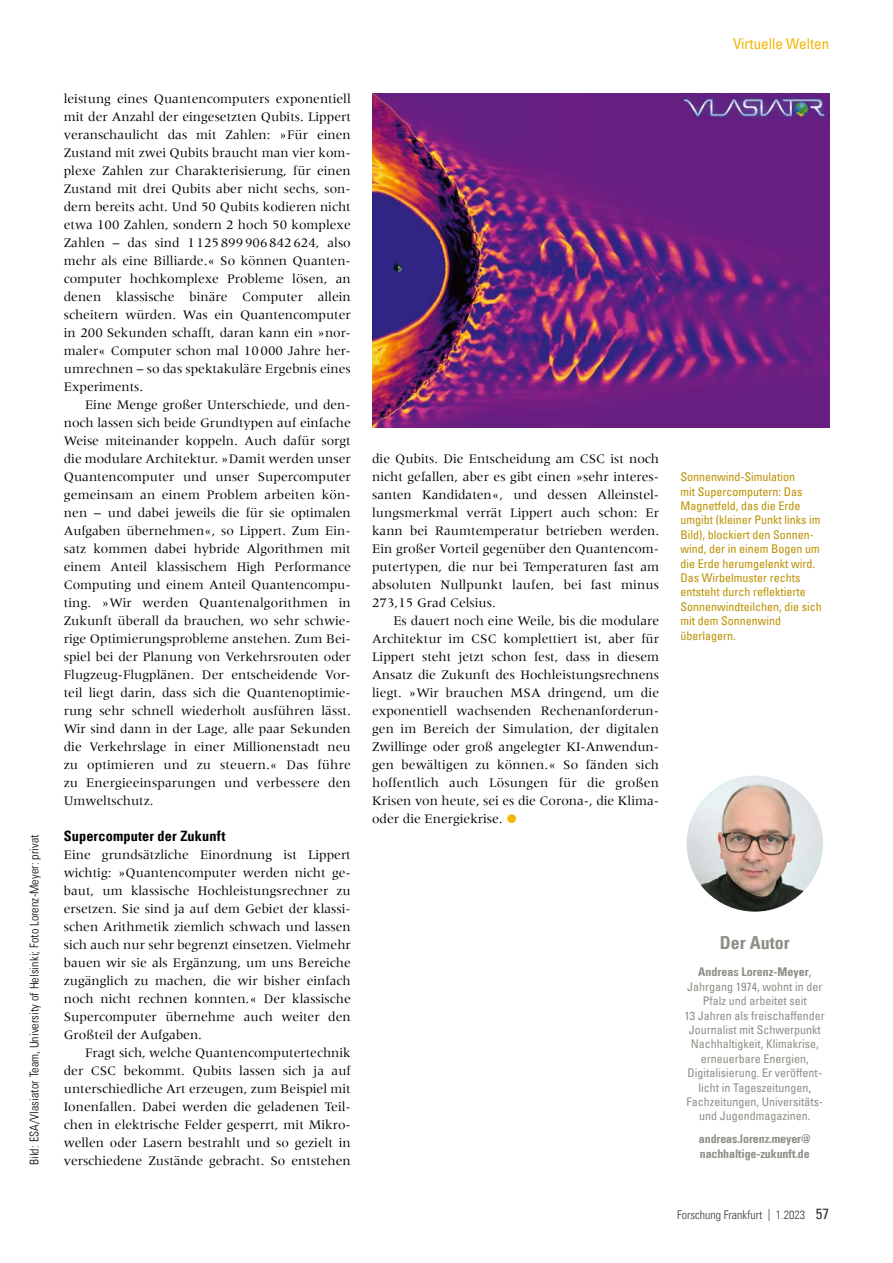
<style>
.page{position:relative;width:893px;height:1263px;background:#fff}
.page>*{position:absolute;margin:0;border:0;box-sizing:border-box;transform-origin:0 0}
.t1{font:18px "Univers Com 67 Bold Cond";color:#8f8d86}
.t2{font:condensed 15px "Univers Com 57";color:#f1b700}
.t3{font:14.25px "Univers Com 67 Bold Cond";letter-spacing:.01em;color:#000}
.t4{font:13.5px/18px "Meridien";color:#000;text-align:justify}
.t5{font:condensed 12px/14.4px "Univers Com 57";color:#bb9100}
.t6{font:condensed 12px/14.4px "Univers Com 57";color:#8f8d86;text-align:center}
.t7{font:12px "Univers Com 47 Light Cond";letter-spacing:.01em;color:#000}
.t8{font:12px/14.4px "Univers Com 67 Bold Cond";letter-spacing:-.01em;color:#8f8d86}
.t9{font:12px "Univers Com 47 Light Cond";color:#383937}
.s1{font-family:"Univers Com 57";font-stretch:condensed}
.s2{font-family:"Univers Com 57";font-stretch:condensed;font-size:15px}
</style>
<div class="page">
<img style="left:687px;top:775px;width:136px;height:137px;border-radius:68px">
<img style="left:372px;top:94px;width:457px;height:333px">
<p class="t7" style="left:27px;top:1165px;width:332px;rotate:-90deg">Bild: ESA/Vlasiator Team, University of Helsinki; Foto Lorenz-Meyer: privat</p>
<p class="t4" style="left:64px;top:90px;width:289px">leistung eines Quantencomputers exponentiell mit der Anzahl der eingesetzten Qubits. Lippert veranschaulicht das mit Zahlen: »Für einen Zustand mit zwei Qubits braucht man vier kom&shy;plexe Zahlen zur Charakterisierung, für einen Zustand mit drei Qubits aber nicht sechs, son&shy;dern bereits acht. Und 50 Qubits kodieren nicht etwa 100 Zahlen, sondern 2 hoch 50 komplexe Zahlen – das sind 1125899906842624, also mehr als eine Billiarde.« So können Quanten&shy;computer hochkomplexe Probleme lösen, an denen klassische binäre Computer allein scheitern würden. Was ein Quantencomputer in 200 Sekunden schafft, daran kann ein »nor&shy;maler« Computer schon mal 10000 Jahre her&shy;umrechnen – so das spektakuläre Ergebnis eines Experiments.</p>
<p class="t4" style="left:64px;top:396px;width:289px;text-indent:21px">Eine Menge großer Unterschiede, und den&shy;noch lassen sich beide Grundtypen auf einfache Weise miteinander koppeln. Auch dafür sorgt die modulare Architektur. »Damit werden unser Quantencomputer und unser Supercomputer gemeinsam an einem Problem arbeiten kön&shy;nen – und dabei jeweils die für sie optimalen Aufgaben übernehmen«, so Lippert. Zum Ein&shy;satz kommen dabei hybride Algorithmen mit einem Anteil klassischem High Performance Computing und einem Anteil Quantencompu&shy;ting. »Wir werden Quantenalgorithmen in Zukunft überall da brauchen, wo sehr schwie&shy;rige Optimierungsprobleme anstehen. Zum Bei&shy;spiel bei der Planung von Verkehrsrouten oder Flugzeug-Flugplänen. Der entscheidende Vor&shy;teil liegt darin, dass sich die Quantenoptimie&shy;rung sehr schnell wiederholt ausführen lässt.<br>Wir sind dann in der Lage, alle paar Sekunden die Verkehrslage in einer Millionenstadt neu zu optimieren und zu steuern.« Das führe zu Energieeinsparungen und verbessere den Umweltschutz.</p>
<p class="t3" style="left:64px;top:827px;width:163px">Supercomputer der Zukunft</p>
<p class="t4" style="left:64px;top:846px;width:289px">Eine grundsätzliche Einordnung ist Lippert wichtig: »Quantencomputer werden nicht ge&shy;baut, um klassische Hochleistungsrechner zu ersetzen. Sie sind ja auf dem Gebiet der klassi&shy;schen Arithmetik ziemlich schwach und lassen sich auch nur sehr begrenzt einsetzen. Vielmehr bauen wir sie als Ergänzung, um uns Bereiche zugänglich zu machen, die wir bisher einfach noch nicht rechnen konnten.« Der klassische Supercomputer übernehme auch weiter den Großteil der Aufgaben.</p>
<p class="t4" style="left:64px;top:1044px;width:289px;text-indent:21px">Fragt sich, welche Quantencomputertechnik der CSC bekommt. Qubits lassen sich ja auf unterschiedliche Art erzeugen, zum Beispiel mit Ionenfallen. Dabei werden die geladenen Teil&shy;chen in elektrische Felder gesperrt, mit Mikro&shy;wellen oder Lasern bestrahlt und so gezielt in verschiedene Zustände gebracht. So entstehen</p>
<p class="t2" style="left:733px;top:34px;width:97px">Virtuelle Welten</p>
<p class="t4" style="left:372px;top:450px;width:289px">die Qubits. Die Entscheidung am CSC ist noch nicht gefallen, aber es gibt einen »sehr interes&shy;santen Kandidaten«, und dessen Alleinstel&shy;lungsmerkmal verrät Lippert auch schon: Er kann bei Raumtemperatur betrieben werden.<br>Ein großer Vorteil gegenüber den Quantencom&shy;putertypen, die nur bei Temperaturen fast am absoluten Nullpunkt laufen, bei fast minus 273,15 Grad Celsius.</p>
<p class="t4" style="left:372px;top:612px;width:289px;text-indent:21px">Es dauert noch eine Weile, bis die modulare Architektur im CSC komplettiert ist, aber für Lippert steht jetzt schon fest, dass in diesem Ansatz die Zukunft des Hochleistungsrechnens liegt. »Wir brauchen MSA dringend, um die exponentiell wachsenden Rechenanforderun&shy;gen im Bereich der Simulation, der digitalen Zwillinge oder groß angelegter KI-Anwendun&shy;gen bewältigen zu können.« So fänden sich hoffentlich auch Lösungen für die großen Krisen von heute, sei es die Corona-, die Klima&shy;oder die Energiekrise.</p>
<p class="t5" style="left:680px;top:469px;width:143px">Sonnenwind-Simulation<br>mit Supercomputern: Das<br>Magnetfeld, das die Erde umgibt (kleiner Punkt links im<br>Bild), blockiert den Sonnen&shy;wind, der in einem Bogen um die Erde herumgelenkt wird.<br>Das Wirbelmuster rechts entsteht durch reflektierte<br>Sonnenwindteilchen, die sich mit dem Sonnenwind überlagern.</p>
<h1 class="t1" style="left:720px;top:932px;width:71px">Der Autor</h1>
<p class="t8" style="left:698px;top:965px;width:115px">Andreas Lorenz-Meyer<span class="s1">,</span></p>
<p class="t6" style="left:685px;top:979px;width:142px">Jahrgang 1974, wohnt in der<br>Pfalz und arbeitet seit<br>13 Jahren als freischaffender<br>Journalist mit Schwerpunkt<br>Nachhaltigkeit, Klimakrise, erneuerbare Energien,<br>Digitalisierung. Er veröffent&shy;licht in Tageszeitungen,<br>Fachzeitungen, Universitäts&shy;und Jugendmagazinen.</p>
<p class="t8" style="left:699px;top:1132px;width:113px">andreas.lorenz.meyer@ nachhaltige-zukunft.de</p>
<p class="t9" style="left:677px;top:1208px;width:153px">Forschung Frankfurt | 1.2023 <span class="s2">57</span></p>
</div>
